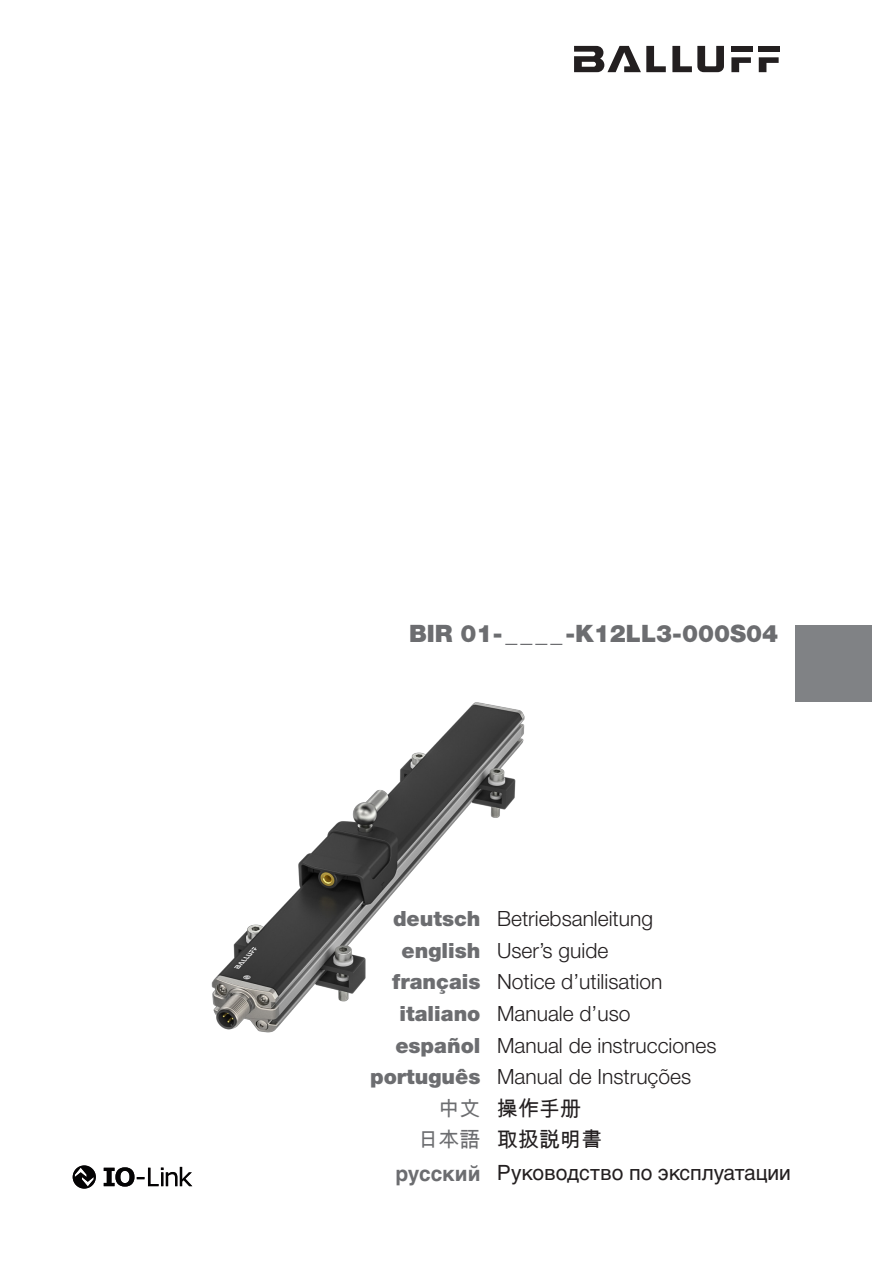
<style>
.page{position:relative;width:893px;height:1263px;background:#fff}
.page>*{position:absolute;margin:0;border:0;box-sizing:border-box;transform-origin:0 0}
.t1{font:900 24px "Helvetica Neue LT Pro";color:#6c6d70}
.t2{font:300 21px "Helvetica Neue LT Pro";color:#231f20}
.t3{font:21px "Helvetica Cyr Upright";color:#231f20}
.t4{font:21px/31.7px "Arial Unicode MS";color:#231f20;text-align:center}
.s1{font-weight:900;color:#6c6d70}
.s2{color:#6c6d70}
.s3{font-family:"Helvetica Cyr";font-weight:700;color:#6c6d70}
</style>
<div class="page">
<div style="left:795px;top:625px;width:77px;height:77px;background:#808285"></div>
<svg style="left:574px;top:46px;width:92px;height:26px"></svg>
<svg style="left:672px;top:46px;width:52px;height:26px"></svg>
<svg style="left:731px;top:57px;width:20px;height:15px"></svg>
<div style="left:731px;top:46px;width:22px;height:6px;background:#231f20"></div>
<svg style="left:759px;top:57px;width:20px;height:15px"></svg>
<div style="left:759px;top:46px;width:21px;height:6px;background:#231f20"></div>
<img style="left:211px;top:702px;width:314px;height:331px">
<svg style="left:73px;top:1165px;width:119px;height:23px"></svg>
<p class="t1" style="left:409px;top:619px;width:371px">BIR 01-____-K12LL3-000S04</p>
<p class="t2" style="left:393px;top:906px;width:262px"><span class="s1">deutsch</span> Betriebsanleitung</p>
<p class="t2" style="left:402px;top:937px;width:208px"><span class="s1">english</span> User’s guide</p>
<p class="t2" style="left:392px;top:969px;width:272px"><span class="s1">français</span> Notice d’utilisation</p>
<p class="t2" style="left:400px;top:1001px;width:232px"><span class="s1">italiano</span> Manuale d’uso</p>
<p class="t2" style="left:395px;top:1032px;width:323px"><span class="s1">español</span> Manual de instrucciones</p>
<p class="t2" style="left:370px;top:1064px;width:323px"><span class="s1">português</span> Manual de Instruções</p>
<p class="t4" style="left:417px;top:1092px;width:186px"><span class="s2">中文</span> 操作手册<br><span class="s2">日本語</span> 取扱説明書</p>
<p class="t3" style="left:395px;top:1161px;width:397px"><span class="s3">русский</span> Руководство по эксплуатации</p>
</div>
